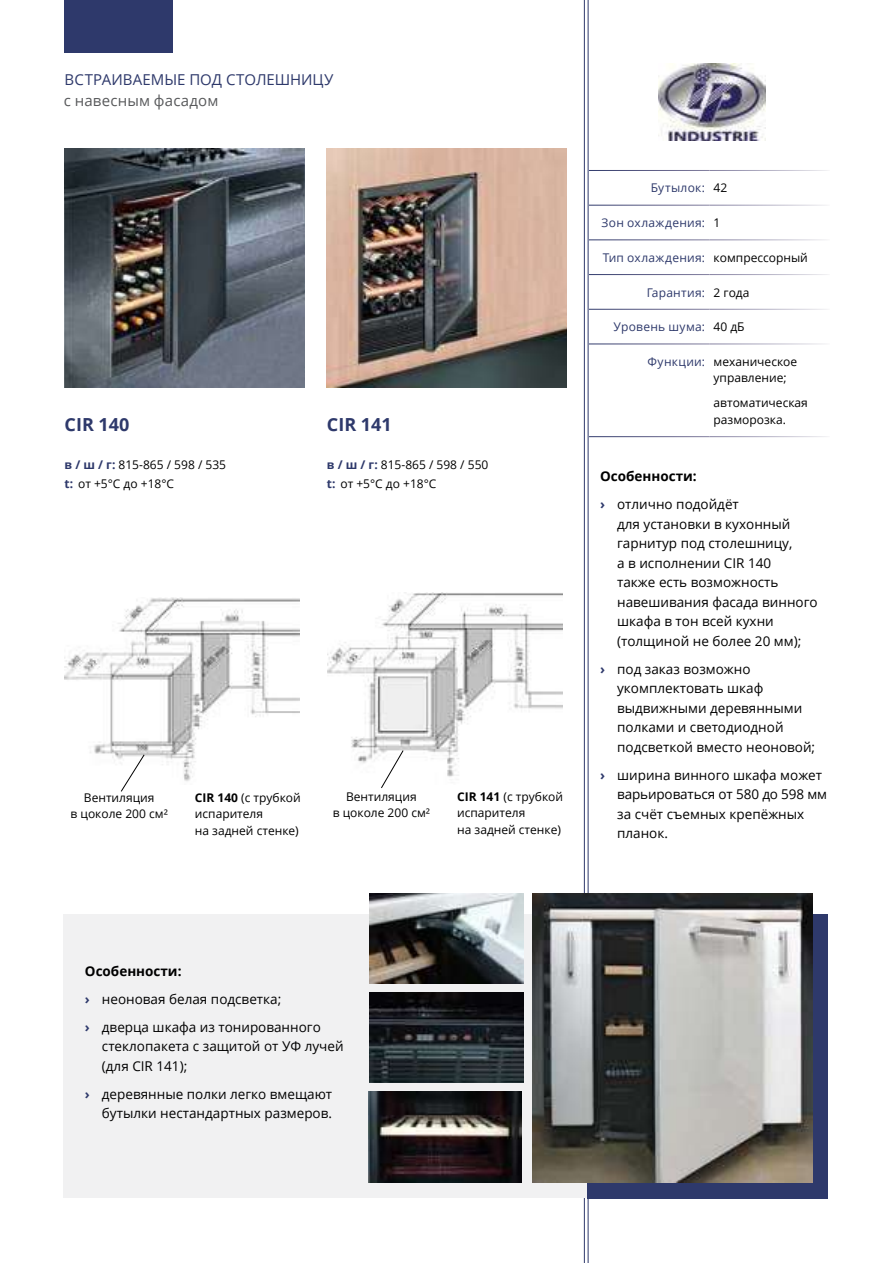
<style>
.page{position:relative;width:893px;height:1263px;background:#fff}
.page>*{position:absolute;margin:0;border:0;box-sizing:border-box;transform-origin:0 0}
.t1{font:700 18px "Open Sans";color:#2e396b}
.t2{font:15px "Open Sans";letter-spacing:-.005em;color:#2e396b}
.t3{font:15px "Open Sans";letter-spacing:.01em;color:#58595b}
.t4{font:13.5px/19.5px "Open Sans";color:#000}
.t5{font:12px/16.5px "Open Sans";color:#000}
.t6{font:12px "Open Sans";letter-spacing:.02em;color:#2e396b}
.t7{font:12px "Open Sans";color:#2e396b}
.s1{font-weight:700;color:#2e396b}
.s2{font-weight:700}
.s3{color:#000}
.s4{color:#2e396b}
</style>
<div class="page">
<div style="left:64px;top:0;width:109px;height:52px;background:#2e396b"></div>
<hr style="left:588px;top:0;width:1px;height:1263px;background:#2e396b">
<hr style="left:584px;top:0;width:1px;height:1263px;background:#2e396b">
<img style="left:658px;top:64px;width:108px;height:76px">
<img style="left:326px;top:149px;width:241px;height:238px">
<img style="left:65px;top:149px;width:240px;height:238px">
<img style="left:65px;top:597px;width:235px;height:184px">
<img style="left:327px;top:593px;width:235px;height:184px">
<div style="left:588px;top:914px;width:240px;height:285px;background:#2e396b"></div>
<div style="left:64px;top:914px;width:523px;height:284px;background:#f1f1f2"></div>
<img style="left:370px;top:893px;width:153px;height:91px">
<img style="left:533px;top:893px;width:280px;height:289px">
<img style="left:370px;top:992px;width:153px;height:91px">
<img style="left:368px;top:1091px;width:153px;height:91px">
<svg style="left:120px;top:754px;width:25px;height:38px"></svg>
<svg style="left:380px;top:749px;width:24px;height:39px"></svg>
<p class="t2" style="left:65px;top:69px;width:270px">ВСТРАИВАЕМЫЕ ПОД СТОЛЕШНИЦУ</p>
<p class="t3" style="left:64px;top:90px;width:156px">c навесным фасадом</p>
<h1 class="t1" style="left:65px;top:411px;width:66px">CIR 140</h1>
<h1 class="t1" style="left:327px;top:411px;width:66px">CIR 141</h1>
<p class="t5" style="left:65px;top:454px;width:163px;line-height:19.5px"><span class="s1">в / ш / г:</span> 815-865 / 598 / 535 <span class="s1">t:</span> от +5°C до +18°C</p>
<p class="t5" style="left:327px;top:454px;width:163px;line-height:19.5px"><span class="s1">в / ш / г:</span> 815-865 / 598 / 550 <span class="s1">t:</span> от +5°C до +18°C</p>
<p class="t5" style="left:71px;top:789px;width:99px;text-align:center">Вентиляция<br>в цоколе 200 см²</p>
<p class="t5" style="left:195px;top:789px;width:107px"><span class="s2">CIR 140</span> (с трубкой испарителя<br>на задней стенке)</p>
<p class="t5" style="left:333px;top:788px;width:99px;text-align:center">Вентиляция<br>в цоколе 200 см²</p>
<p class="t5" style="left:457px;top:788px;width:107px"><span class="s2">CIR 141</span> (с трубкой испарителя<br>на задней стенке)</p>
<p class="t6" style="left:651px;top:180px;width:78px">Бутылок: <span class="s3">42</span></p>
<p class="t6" style="left:602px;top:215px;width:120px">Зон охлаждения: <span class="s3">1</span></p>
<p class="t7" style="left:603px;top:249px;width:207px">Тип охлаждения: <span class="s3">компрессорный</span></p>
<p class="t6" style="left:647px;top:284px;width:104px">Гарантия: <span class="s3">2 года</span></p>
<p class="t6" style="left:614px;top:319px;width:133px">Уровень шума: <span class="s3">40 дБ</span></p>
<p class="t5" style="left:714px;top:353px;width:85px;text-indent:-66px"><span class="s4">Функции:</span> механическое управление;</p>
<p class="t5" style="left:714px;top:394px;width:96px">автоматическая разморозка.</p>
<p class="t4" style="left:600px;top:462px;width:140px;line-height:28px"><span class="s2">Особенности:<br></span><span class="s1">›</span> отлично подойдёт</p>
<p class="t4" style="left:617px;top:514px;width:202px">для установки в кухонный гарнитур под столешницу,<br>а в исполнении CIR 140<br>также есть возможность навешивания фасада винного шкафа в тон всей кухни (толщиной не более 20 мм);</p>
<p class="t4" style="left:617px;top:659px;width:200px;text-indent:-17px"><span class="s1">›</span> под заказ возможно укомплектовать шкаф выдвижными деревянными полками и светодиодной подсветкой вместо неоновой;</p>
<p class="t4" style="left:617px;top:765px;width:211px;text-indent:-17px"><span class="s1">›</span> ширина винного шкафа может варьироваться от 580 до 598 мм за счёт съемных крепёжных планок.</p>
<p class="t4" style="left:85px;top:956px;width:237px;line-height:28px"><span class="s2">Особенности:<br></span><span class="s1">›</span> неоновая белая подсветка;<br><span class="s1">›</span> дверца шкафа из тонированного</p>
<p class="t4" style="left:102px;top:1036px;width:243px">стеклопакета с защитой от УФ лучей (для CIR 141);</p>
<p class="t4" style="left:85px;top:1083px;width:249px;text-align:right"><span class="s1">›</span> деревянные полки легко вмещают бутылки нестандартных размеров.</p>
</div>
